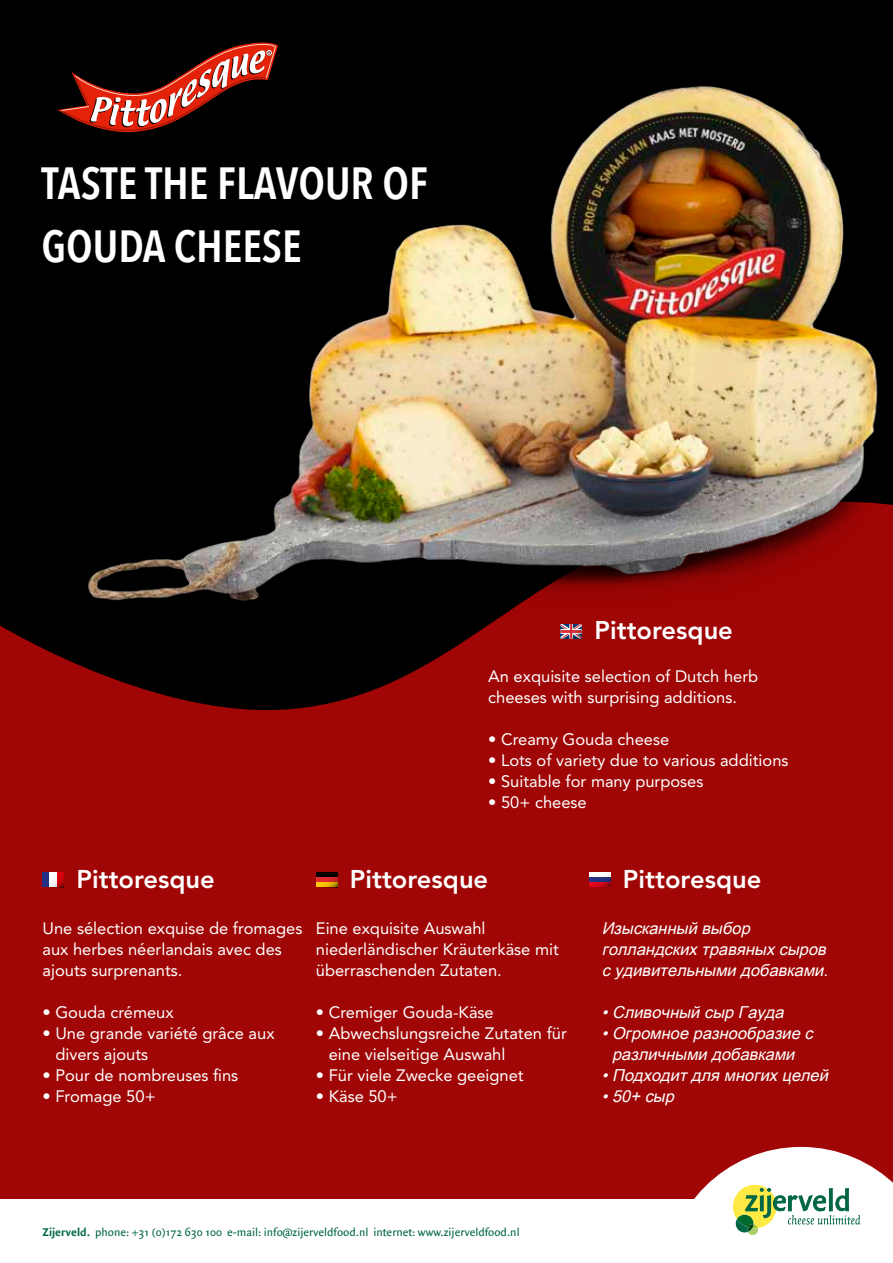
<style>
.page{position:relative;width:893px;height:1263px;background:#fff}
.page>*{position:absolute;margin:0;border:0;box-sizing:border-box;transform-origin:0 0}
.t1{font:600 45px/63px "Avenir Next Condensed";color:#fff}
.t2{font:800 25.5px "Avenir LT Std";color:#fff}
.t3{font:16.5px/21px "Avenir LT Std";color:#fff}
.t4{font:italic 16.5px/21px "Arial Unicode MS";color:#fff}
.t5{font:12px "Quadraat Sans OT";color:#006646}
.s1{font-weight:700}
</style>
<div class="page">
<div style="left:0;top:0;width:893px;height:776px;background:#000"></div>
<div style="left:0;top:625px;width:893px;height:574px;background:#9f0605"></div>
<img style="left:56px;top:86px;width:837px;height:574px">
<svg style="left:56px;top:43px;width:222px;height:93px"></svg>
<svg style="left:43px;top:872px;width:21px;height:15px"></svg>
<svg style="left:561px;top:624px;width:21px;height:15px"></svg>
<svg style="left:316px;top:872px;width:21px;height:15px"></svg>
<svg style="left:589px;top:872px;width:21px;height:15px"></svg>
<svg style="left:665px;top:1147px;width:228px;height:88px"></svg>
<h1 class="t1" style="left:42px;top:150px;width:388px">TASTE THE FLAVOUR OF<br>GOUDA CHEESE</h1>
<h2 class="t2" style="left:595px;top:615px;width:140px">Pittoresque</h2>
<p class="t3" style="left:488px;top:665px;width:271px">An exquisite selection of Dutch herb cheeses with surprising additions.</p>
<p class="t3" style="left:488px;top:728px;width:183px">• Creamy Gouda cheese</p>
<p class="t3" style="left:488px;top:749px;width:302px">• Lots of variety due to various additions</p>
<p class="t3" style="left:488px;top:770px;width:217px">• Suitable for many purposes</p>
<p class="t3" style="left:488px;top:791px;width:100px">• 50+ cheese</p>
<h2 class="t2" style="left:77px;top:864px;width:140px">Pittoresque</h2>
<h2 class="t2" style="left:350px;top:864px;width:140px">Pittoresque</h2>
<h2 class="t2" style="left:623px;top:864px;width:140px">Pittoresque</h2>
<p class="t3" style="left:43px;top:917px;width:261px">Une sélection exquise de fromages aux herbes néerlandais avec des ajouts surprenants.</p>
<p class="t3" style="left:43px;top:1001px;width:133px">• Gouda crémeux</p>
<p class="t3" style="left:55px;top:1022px;width:221px;text-indent:-13px">• Une grande variété grâce aux divers ajouts</p>
<p class="t3" style="left:43px;top:1064px;width:197px">• Pour de nombreuses fins</p>
<p class="t3" style="left:43px;top:1085px;width:115px">• Fromage 50+</p>
<p class="t3" style="left:316px;top:917px;width:244px">Eine exquisite Auswahl niederländischer Kräuterkäse mit überraschenden Zutaten.</p>
<p class="t3" style="left:316px;top:1001px;width:179px">• Cremiger Gouda-Käse</p>
<p class="t3" style="left:329px;top:1022px;width:240px;text-indent:-13px">• Abwechslungsreiche Zutaten für eine vielseitige Auswahl</p>
<p class="t3" style="left:316px;top:1064px;width:209px">• Für viele Zwecke geeignet</p>
<p class="t3" style="left:316px;top:1085px;width:83px">• Käse 50+</p>
<p class="t4" style="left:602px;top:917px;width:233px">Изысканный выбор голландскихтравяныхсыров судивительными добавками.</p>
<p class="t4" style="left:602px;top:1001px;width:188px">•Сливочный сыр Гауда</p>
<p class="t4" style="left:602px;top:1022px;width:218px;text-align:center">•Огромное разнообразие с различными добавками</p>
<p class="t4" style="left:602px;top:1064px;width:233px">•Подходитдлямногихцелей</p>
<p class="t4" style="left:602px;top:1085px;width:79px">•50+ сыр</p>
<p class="t5" style="left:43px;top:1225px;width:479px"><span class="s1">Zijerveld.</span> phone: +31 (0)172 630 100 e-mail: info@zijerveldfood.nl internet: www.zijerveldfood.nl</p>
</div>
